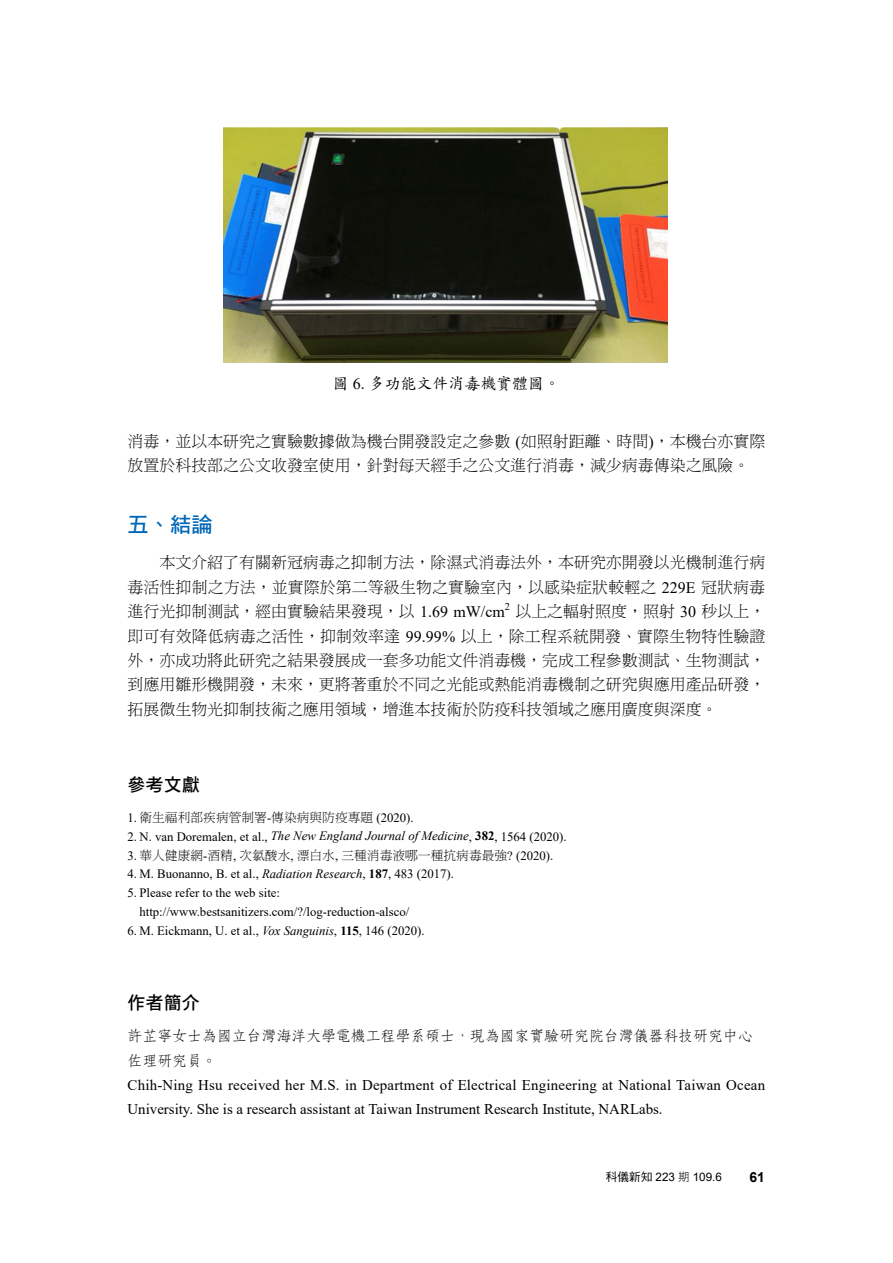
<style>
.page{position:relative;width:893px;height:1263px;background:#fff}
.page>*{position:absolute;margin:0;border:0;box-sizing:border-box;transform-origin:0 0}
.t1{font:21.3px "DF Hei Std W7";color:#0068b7}
.t2{font:18px "DF Hei Std W7";color:#000}
.t3{font:15.9px/24.5px "DF Ming Std W3";color:#000;text-align:justify}
.t4{font:15.9px "DF Kai Shu Std W5";color:#000}
.t5{font:14.85px/24.5px "Times New Roman";color:#000}
.t6{font:14.85px/24.5px "DF Fang Song Std W4";color:#000}
.t7{font:700 13.8px "Arial";color:#000}
.t8{font:12.75px/18.9px "Times New Roman";color:#000}
.t9{font:12.75px "DF Ming Std W3";color:#000}
.t10{font:11.7px "Arial";color:#000}
.t11{font:10.35px "Times New Roman";color:#000}
.s1{font-family:"Times New Roman"}
.s2{font-style:italic}
.s3{font-weight:700}
.s4{font-family:"DF Hei Std W5"}
.s5{font-family:"DF Hei Std W3"}
</style>
<div class="page">
<img style="left:223px;top:128px;width:445px;height:235px">
<p class="t4" style="left:333px;top:375px;width:229px">圖 <span class="s1">6.</span> 多功能文件消毒機實體圖。</p>
<p class="t3" style="left:128px;top:429px;width:639px">消毒，並以本研究之實驗數據做為機台開發設定之參數 <span class="s1">(</span>如照射距離、時間<span class="s1">)</span>，本機台亦實際放置於科技部之公文收發室使用，針對每天經手之公文進行消毒，減少病毒傳染之風險。</p>
<h1 class="t1" style="left:128px;top:513px;width:87px">五、結論</h1>
<p class="t3" style="left:128px;top:550px;width:639px;text-indent:32px">本文介紹了有關新冠病毒之抑制方法，除濕式消毒法外，本研究亦開發以光機制進行病毒活性抑制之方法，並實際於第二等級生物之實驗室內，以感染症狀較輕之 <span class="s1">229E</span> 冠狀病毒進行光抑制測試，經由實驗結果發現，以 <span class="s1">1.69 mW/cm</span></p>
<p class="t11" style="left:505px;top:599px;width:7px">2</p>
<p class="t3" style="left:128px;top:599px;width:639px;text-indent:388px">以上之輻射照度，照射 <span class="s1">30</span> 秒以上，即可有效降低病毒之活性，抑制效率達 <span class="s1">99.99%</span> 以上，除工程系統開發、實際生物特性驗證外，亦成功將此研究之結果發展成一套多功能文件消毒機，完成工程參數測試、生物測試，到應用雛形機開發，未來，更將著重於不同之光能或熱能消毒機制之研究與應用產品研發，拓展微生物光抑制技術之應用領域，增進本技術於防疫科技領域之應用廣度與深度。</p>
<p class="t2" style="left:128px;top:775px;width:74px">參考文獻</p>
<p class="t9" style="left:128px;top:810px;width:288px"><span class="s1">1.</span> 衛生福利部疾病管制署<span class="s1">-</span>傳染病與防疫專題 <span class="s1">(2020).</span></p>
<p class="t8" style="left:128px;top:826px;width:441px">2. N. van Doremalen, et al., <span class="s2">The New England Journal of Medicine</span>, <span class="s3">382</span>, 1564 (2020).</p>
<p class="t9" style="left:128px;top:848px;width:427px"><span class="s1">3.</span> 華人健康網<span class="s1">-</span>酒精<span class="s1">,</span> 次氯酸水<span class="s1">,</span> 漂白水<span class="s1">,</span> 三種消毒液哪一種抗病毒最強<span class="s1">? (2020).</span></p>
<p class="t8" style="left:128px;top:864px;width:328px">4. M. Buonanno, B. et al., <span class="s2">Radiation Research</span>, <span class="s3">187</span>, 483 (2017).</p>
<p class="t8" style="left:139px;top:883px;width:271px;text-indent:-12px">5. Please refer to the web site: http://www.bestsanitizers.com/?/log-reduction-alsco/</p>
<p class="t8" style="left:128px;top:921px;width:299px">6. M. Eickmann, U. et al., <span class="s2">Vox Sanguinis</span>, <span class="s3">115</span>, 146 (2020).</p>
<p class="t2" style="left:128px;top:992px;width:74px">作者簡介</p>
<p class="t6" style="left:128px;top:1023px;width:627px">許芷寧女士為國立台灣海洋大學電機工程學系碩士，現為國家實驗研究院台灣儀器科技研究中心佐理研究員。</p>
<p class="t5" style="left:128px;top:1072px;width:639px">Chih-Ning Hsu received her M.S. in Department of Electrical Engineering at National Taiwan Ocean<br>University. She is a research assistant at Taiwan Instrument Research Institute, NARLabs.</p>
<p class="t10" style="left:606px;top:1168px;width:118px"><span class="s4">科儀新知</span> 223 <span class="s5">期</span> 109.6</p>
<p class="t7" style="left:749px;top:1168px;width:17px">61</p>
</div>
